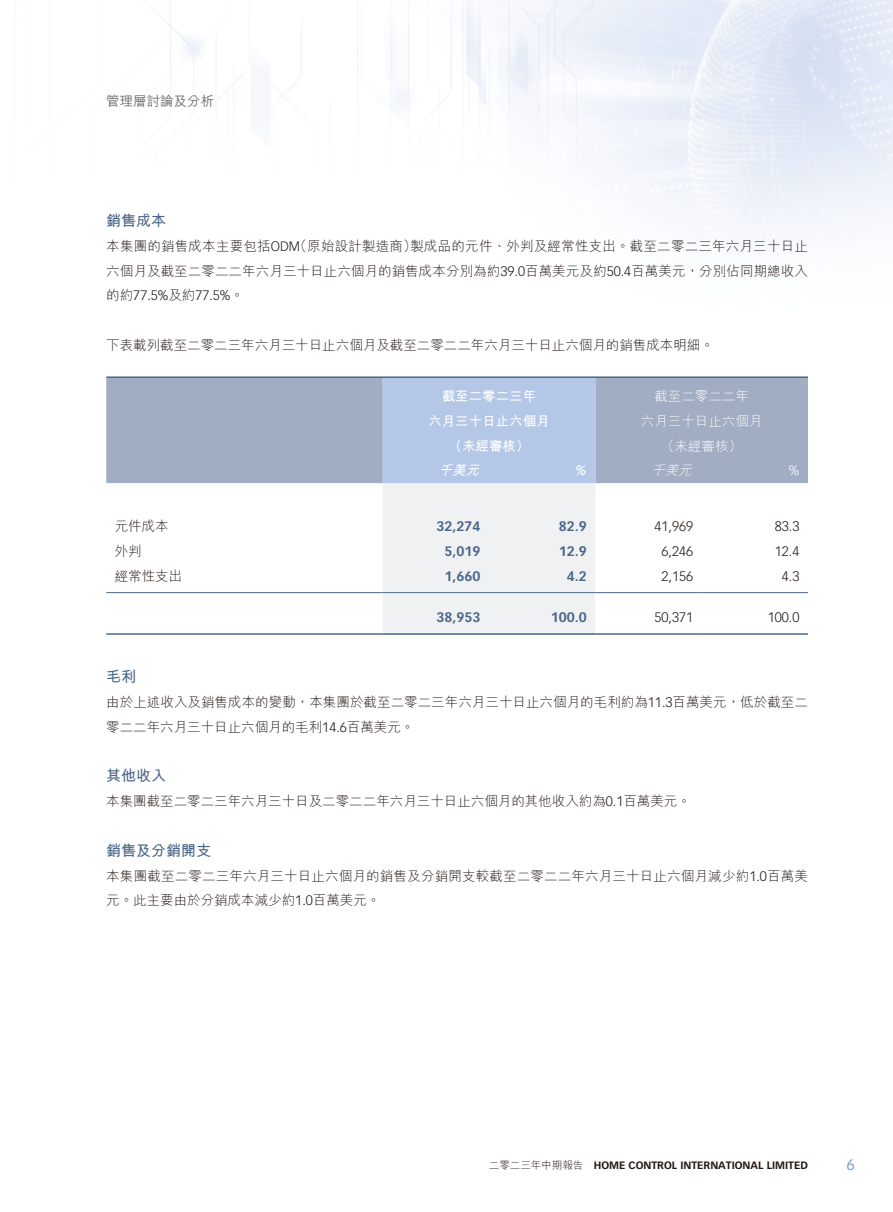
<style>
.page{position:relative;width:893px;height:1212px;background:#fff}
.page>*{position:absolute;margin:0;border:0;box-sizing:border-box;transform-origin:0 0}
.t1{font:15px "M Hei HK Bold E Ten B5 H";color:#4a6588}
.t2{font:15px "Vectora LT Std";color:#7aa2d6}
.t3{font:13.5px/24.8px "M Hei HK Light E Ten B5 H";letter-spacing:.005em;color:#231916}
.t4{font:300 13.5px "Vectora LT Std";color:#231916}
.t5{font:700 13.5px "Vectora LT Std";color:#4a6588}
.t6{font:13.5px/24.8px "M Hei HK Bold E Ten B5 H";color:#fff;text-align:center}
.t7{font:13.5px/24.8px "M Hei HK Light E Ten B5 H";color:#fff;text-align:center}
.t8{font:13.5px "M Hei HK Medium E Ten B5 H";color:#717171}
.t9{font:italic 13.5px "M Hei HK Bold E Ten B5 H";color:#fff}
.t10{font:italic 13.5px "M Hei HK Light E Ten B5 H";color:#fff}
.t11{font:italic 700 13.5px "Vectora LT Std";color:#fff}
.t12{font:300 13.5px "Vectora LT Std";color:#fff}
.t13{font:700 10.5px "Vectora LT Std";color:#231916}
.s1{font-family:"Vectora LT Std";font-weight:300}
.s2{font-family:"M Hei HK Light E Ten B5 H";font-weight:400}
</style>
<div class="page">
<img style="left:161px;top:0;width:732px;height:236px">
<div style="left:106px;top:378px;width:702px;height:105px;background:#a0adc3"></div>
<svg style="left:106px;top:483px;width:702px;height:111px"></svg>
<svg style="left:383px;top:378px;width:212px;height:255px"></svg>
<hr style="left:106px;top:376px;width:702px;height:2px;background:#4a6588">
<hr style="left:106px;top:592px;width:277px;height:1px;background:#4a6588">
<hr style="left:383px;top:592px;width:106px;height:1px;background:#4a6588">
<hr style="left:489px;top:592px;width:106px;height:1px;background:#4a6588">
<hr style="left:595px;top:592px;width:107px;height:1px;background:#4a6588">
<hr style="left:702px;top:592px;width:106px;height:1px;background:#4a6588">
<hr style="left:106px;top:633px;width:277px;height:2px;background:#4a6588">
<hr style="left:383px;top:633px;width:106px;height:2px;background:#4a6588">
<hr style="left:489px;top:633px;width:106px;height:2px;background:#4a6588">
<hr style="left:595px;top:633px;width:107px;height:2px;background:#4a6588">
<hr style="left:702px;top:633px;width:106px;height:2px;background:#4a6588">
<p class="t8" style="left:106px;top:95px;width:109px">管理層討論及分析</p>
<p class="t1" style="left:106px;top:215px;width:61px">銷售成本</p>
<p class="t3" style="left:106px;top:235px;width:703px">本集團的銷售成本主要包括<span class="s1">ODM</span>（原始設計製造商）製成品的元件、外判及經常性支出。截至二零二三年六月三十日止六個月及截至二零二二年六月三十日止六個月的銷售成本分別為約<span class="s1">39.0</span>百萬美元及約<span class="s1">50.4</span>百萬美元，分別佔同期總收入</p>
<p class="t4" style="left:106px;top:289px;width:139px"><span class="s2">的約</span>77.5%<span class="s2">及約</span>77.5%<span class="s2">。</span></p>
<p class="t3" style="left:106px;top:334px;width:609px">下表載列截至二零二三年六月三十日止六個月及截至二零二二年六月三十日止六個月的銷售成本明細。</p>
<p class="t6" style="left:428px;top:385px;width:123px">截至二零二三年<br>六月三十日止六個月（未經審核）</p>
<p class="t7" style="left:641px;top:385px;width:123px">截至二零二二年<br>六月三十日止六個月（未經審核）</p>
<p class="t9" style="left:439px;top:465px;width:45px">千美元</p>
<p class="t11" style="left:574px;top:464px;width:17px">%</p>
<p class="t10" style="left:651px;top:465px;width:46px">千美元</p>
<p class="t12" style="left:789px;top:464px;width:12px">%</p>
<p class="t3" style="left:115px;top:515px;width:55px">元件成本</p>
<p class="t5" style="left:437px;top:520px;width:45px">32,274</p>
<p class="t5" style="left:559px;top:520px;width:29px">82.9</p>
<p class="t4" style="left:654px;top:520px;width:40px">41,969</p>
<p class="t4" style="left:775px;top:520px;width:26px">83.3</p>
<p class="t3" style="left:115px;top:540px;width:28px">外判</p>
<p class="t5" style="left:445px;top:545px;width:37px">5,019</p>
<p class="t5" style="left:559px;top:545px;width:29px">12.9</p>
<p class="t4" style="left:661px;top:545px;width:33px">6,246</p>
<p class="t4" style="left:775px;top:545px;width:26px">12.4</p>
<p class="t3" style="left:115px;top:565px;width:69px">經常性支出</p>
<p class="t5" style="left:445px;top:569px;width:37px">1,660</p>
<p class="t5" style="left:567px;top:569px;width:21px">4.2</p>
<p class="t4" style="left:661px;top:569px;width:33px">2,156</p>
<p class="t4" style="left:782px;top:569px;width:19px">4.3</p>
<p class="t5" style="left:437px;top:611px;width:45px">38,953</p>
<p class="t5" style="left:551px;top:611px;width:37px">100.0</p>
<p class="t4" style="left:654px;top:611px;width:40px">50,371</p>
<p class="t4" style="left:768px;top:611px;width:33px">100.0</p>
<p class="t1" style="left:106px;top:671px;width:31px">毛利</p>
<p class="t3" style="left:106px;top:692px;width:703px">由於上述收入及銷售成本的變動，本集團於截至二零二三年六月三十日止六個月的毛利約為<span class="s1">11.3</span>百萬美元，低於截至二零二二年六月三十日止六個月的毛利<span class="s1">14.6</span>百萬美元。</p>
<p class="t1" style="left:106px;top:770px;width:61px">其他收入</p>
<p class="t3" style="left:106px;top:791px;width:586px">本集團截至二零二三年六月三十日及二零二二年六月三十日止六個月的其他收入約為<span class="s1">0.1</span>百萬美元。</p>
<p class="t1" style="left:106px;top:844px;width:106px">銷售及分銷開支</p>
<p class="t3" style="left:106px;top:865px;width:703px">本集團截至二零二三年六月三十日止六個月的銷售及分銷開支較截至二零二二年六月三十日止六個月減少約<span class="s1">1.0</span>百萬美元。此主要由於分銷成本減少約<span class="s1">1.0</span>百萬美元。</p>
<p class="t13" style="left:489px;top:1160px;width:321px"><span class="s2">二零二三年中期報告</span> HOME CONTROL INTERNATIONAL LIMITED</p>
<p class="t2" style="left:846px;top:1158px;width:10px">6</p>
</div>
